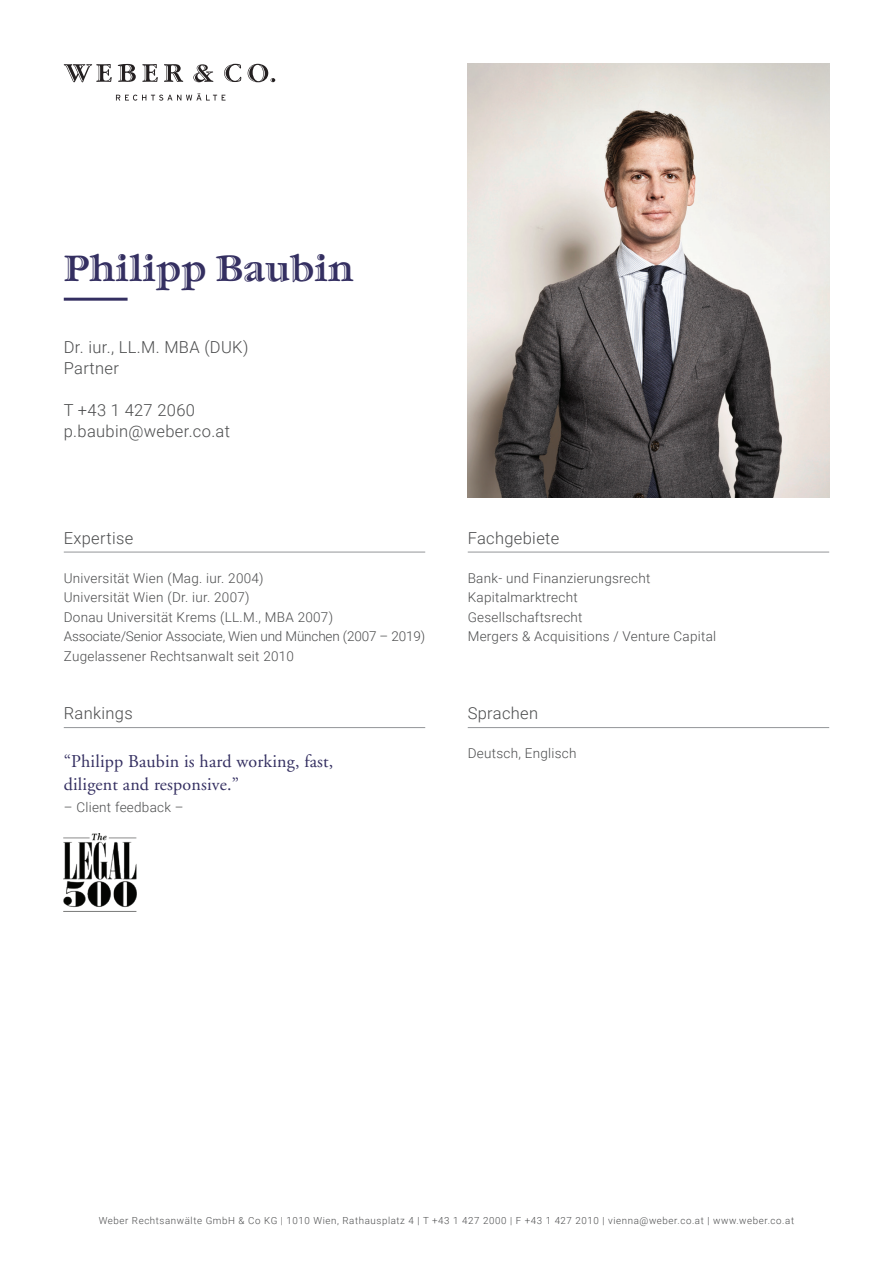
<style>
.page{position:relative;width:893px;height:1263px;background:#fff}
.page>*{position:absolute;margin:0;border:0;box-sizing:border-box;transform-origin:0 0}
.t1{font:37.5px "Garamond Handtooled ITC Std";letter-spacing:.01em;color:#342f61}
.t2{font:18px/22.5px "Adobe Garamond LT";letter-spacing:.01em;color:#342f61}
.t3{font:300 16.5px/21px "Roboto";letter-spacing:.02em;color:#4b4c4d}
.t4{font:300 13.5px/19.5px "Roboto";letter-spacing:.02em;color:#4b4c4d}
.t5{font:300 9.75px "Roboto";letter-spacing:.06em;color:#4b4c4d}
</style>
<div class="page">
<svg style="left:116px;top:93px;width:109px;height:8px"></svg>
<svg style="left:64px;top:64px;width:211px;height:18px"></svg>
<img style="left:468px;top:64px;width:361px;height:433px">
<hr style="left:64px;top:298px;width:64px;height:3px;background:#342f61">
<hr style="left:468px;top:552px;width:361px;height:1px;background:#939598">
<hr style="left:468px;top:727px;width:361px;height:1px;background:#939598">
<hr style="left:64px;top:552px;width:361px;height:1px;background:#939598">
<hr style="left:64px;top:727px;width:361px;height:1px;background:#939598">
<img style="left:64px;top:833px;width:72px;height:75px">
<h1 class="t1" style="left:64px;top:246px;width:291px">Philipp Baubin</h1>
<p class="t3" style="left:64px;top:336px;width:186px">Dr. iur., LL.M. MBA (DUK)<br>Partner</p>
<p class="t3" style="left:64px;top:399px;width:168px">T +43 1 427 2060 p.baubin@weber.co.at</p>
<p class="t3" style="left:64px;top:527px;width:71px">Expertise</p>
<p class="t4" style="left:64px;top:568px;width:363px">Universität Wien (Mag. iur. 2004)<br>Universität Wien (Dr. iur. 2007)<br>Donau Universität Krems (LL.M., MBA 2007)<br>Associate/Senior Associate, Wien und München (2007 – 2019)<br>Zugelassener Rechtsanwalt seit 2010</p>
<p class="t3" style="left:64px;top:702px;width:71px">Rankings</p>
<h2 class="t2" style="left:64px;top:750px;width:271px">“Philipp Baubin is hard working, fast, diligent and responsive.”</h2>
<p class="t4" style="left:64px;top:797px;width:121px">– Client feedback –</p>
<p class="t3" style="left:468px;top:527px;width:93px">Fachgebiete</p>
<p class="t4" style="left:468px;top:568px;width:250px">Bank- und Finanzierungsrecht<br>Kapitalmarktrecht<br>Gesellschaftsrecht<br>Mergers &amp; Acquisitions / Venture Capital</p>
<p class="t3" style="left:468px;top:702px;width:72px">Sprachen</p>
<p class="t4" style="left:468px;top:743px;width:110px">Deutsch, Englisch</p>
<p class="t5" style="left:99px;top:1213px;width:697px">Weber Rechtsanwälte GmbH &amp; Co KG | 1010 Wien, Rathausplatz 4 | T +43 1 427 2000 | F +43 1 427 2010 | vienna@weber.co.at | www.weber.co.at</p>
</div>
